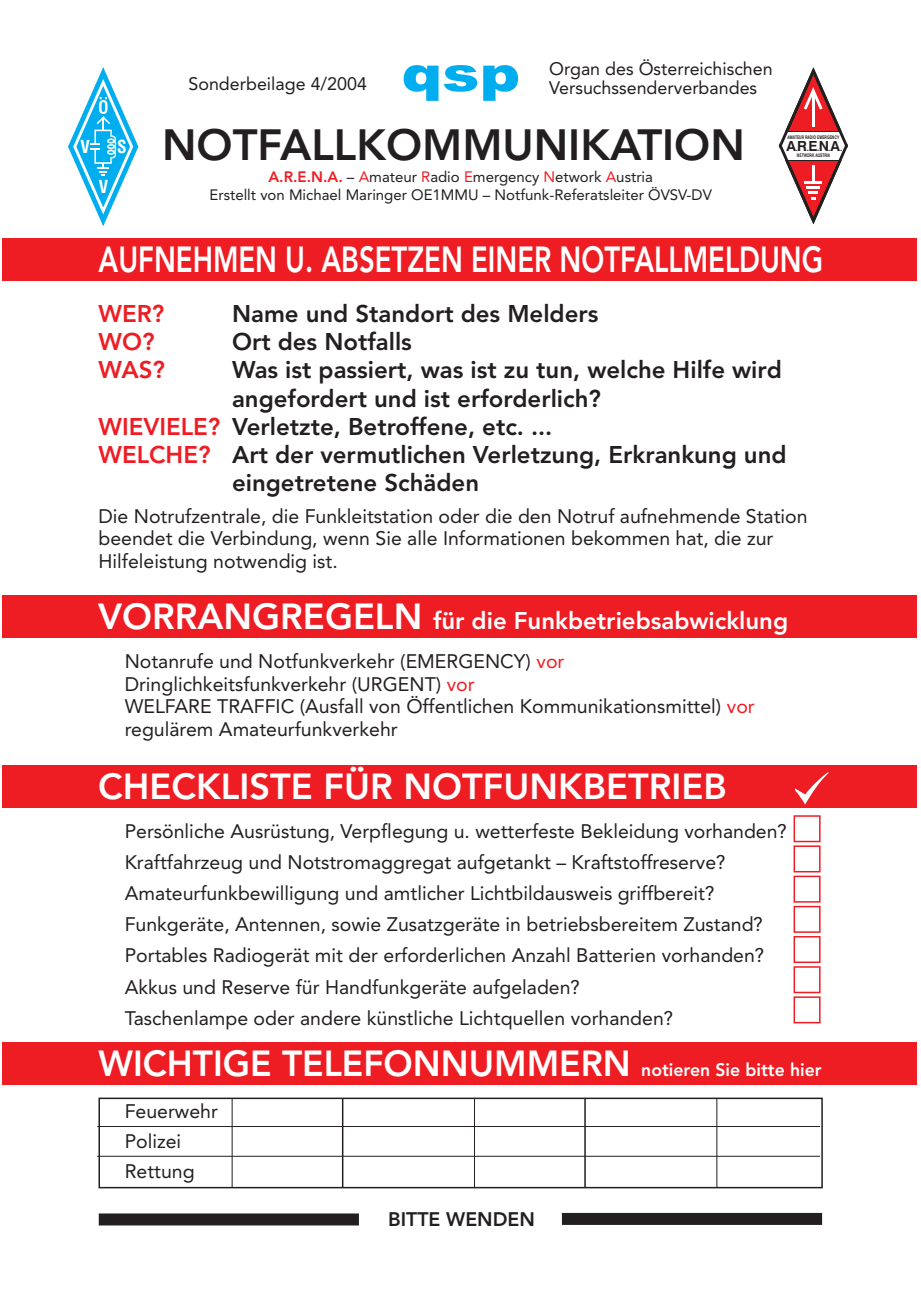
<style>
.page{position:relative;width:921px;height:1290px;background:#fff}
.page>*{position:absolute;margin:0;border:0;box-sizing:border-box;transform-origin:0 0}
.t1{font:900 49.2px "Arial";color:#00aeef;scale:1.24 1}
.t2{font:800 43.35px "Avenir";color:#231f20}
.t3{font:800 36px "Avenir";color:#fff}
.t4{font:800 36px "Avenir";color:#fff;scale:.76 1}
.t5{font:800 24px/28.3px "Avenir";color:#231f20}
.t6{font:800 24px "Avenir";color:#fff}
.t7{font:800 24px/28.3px "Avenir";color:#ee1d23}
.t8{font:19.5px/31px "Avenir";color:#231f20}
.t9{font:800 19.5px "Avenir";color:#231f20}
.t10{font:18px "Avenir";color:#231f20}
.t11{font:700 17.55px "Swis 721 Cn BT";color:#fff}
.t12{font:15px "Avenir";color:#231f20}
.t13{font:15px "Avenir";color:#ee1d23}
.t14{font:700 13.95px "Swis 721 BT";color:#231f20}
.t15{font:700 4.95px "Swis 721 BT";color:#231f20;scale:.7 1}
.s1{font-weight:800;color:#ee1d23}
.s2{color:#ee1d23}
.s3{font-size:7.65px}
.s4{font-size:36px}
.s5{font-size:18px}
</style>
<div class="page">
<svg style="left:68px;top:67px;width:70px;height:159px"></svg>
<svg style="left:779px;top:67px;width:69px;height:157px"></svg>
<hr style="left:812px;top:165px;width:3px;height:18px;background:#fff">
<div style="left:3px;top:238px;width:914px;height:43px;background:#ee1d23"></div>
<div style="left:3px;top:766px;width:914px;height:42px;background:#ee1d23"></div>
<div style="left:3px;top:595px;width:914px;height:43px;background:#ee1d23"></div>
<div style="left:3px;top:1042px;width:914px;height:42px;background:#ee1d23"></div>
<div style="left:794px;top:815px;width:27px;height:27px;border:2px solid #ee1d23"></div>
<div style="left:794px;top:845px;width:27px;height:27px;border:2px solid #ee1d23"></div>
<div style="left:794px;top:876px;width:27px;height:27px;border:2px solid #ee1d23"></div>
<div style="left:794px;top:906px;width:27px;height:27px;border:2px solid #ee1d23"></div>
<div style="left:794px;top:936px;width:27px;height:27px;border:2px solid #ee1d23"></div>
<div style="left:794px;top:966px;width:27px;height:27px;border:2px solid #ee1d23"></div>
<div style="left:794px;top:996px;width:27px;height:27px;border:2px solid #ee1d23"></div>
<svg style="left:795px;top:772px;width:34px;height:33px"></svg>
<div style="left:99px;top:1098px;width:724px;height:90px;border:2px solid #231f20"></div>
<hr style="left:342px;top:1098px;width:1px;height:89px;background:#231f20">
<hr style="left:232px;top:1098px;width:1px;height:89px;background:#231f20">
<hr style="left:474px;top:1098px;width:1px;height:89px;background:#231f20">
<hr style="left:716px;top:1098px;width:1px;height:89px;background:#231f20">
<hr style="left:584px;top:1098px;width:2px;height:89px;background:#231f20">
<hr style="left:97px;top:1126px;width:723px;height:1px;background:#231f20">
<hr style="left:97px;top:1156px;width:723px;height:1px;background:#231f20">
<div style="left:99px;top:1213px;width:260px;height:12px;background:#231f20"></div>
<div style="left:562px;top:1213px;width:260px;height:12px;background:#231f20"></div>
<p class="t10" style="left:188px;top:77px;width:180px">Sonderbeilage 4/2004</p>
<h1 class="t1" style="left:402px;top:56px;width:97px">qsp</h1>
<p class="t10" style="left:549px;top:62px;width:225px">Organ des Österreichischen</p>
<p class="t10" style="left:549px;top:80px;width:209px">Versuchssenderverbandes</p>
<p class="t11" style="left:80px;top:140px;width:11px">V</p>
<p class="t11" style="left:117px;top:140px;width:11px">S</p>
<h2 class="t2" style="left:162px;top:127px;width:584px">NOTFALLKOMMUNIKATION</h2>
<p class="t11" style="left:99px;top:179px;width:11px">V</p>
<p class="t12" style="left:268px;top:171px;width:386px"><span class="s1">A.R.E.N.A.</span> – mateur <span class="s2">R</span>adio <span class="s2">E</span>mergency <span class="s2">N</span>etwork ustria</p>
<p class="t13" style="left:359px;top:171px;width:12px">A</p>
<p class="t13" style="left:606px;top:171px;width:12px">A</p>
<p class="t12" style="left:210px;top:188px;width:504px">Erstellt von Michael Maringer OE1MMU – Notfunk-Referatsleiter ÖVSV-DV</p>
<p class="t15" style="left:787px;top:135px;width:75px">AMATEUR RADIO EMERGENCY</p>
<p class="t15" style="left:797px;top:153px;width:49px">NETWORK AUSTRIA</p>
<p class="t14" style="left:787px;top:140px;width:57px">A<span class="s3">.</span>R<span class="s3">.</span>E<span class="s3">.</span>N<span class="s3">.</span>A<span class="s3">.</span></p>
<h3 class="t4" style="left:99px;top:245px;width:955px">AUFNEHMEN U. ABSETZEN EINER NOTFALLMELDUNG</h3>
<p class="t7" style="left:99px;top:301px;width:68px">WER?<br>WO?<br>WAS?</p>
<p class="t7" style="left:99px;top:414px;width:123px">WIEVIELE?<br>WELCHE?</p>
<p class="t5" style="left:232px;top:301px;width:556px">Name und Standort des Melders<br>Ort des Notfalls<br>Was ist passiert, was ist zu tun, welche Hilfe wird angefordert und ist erforderlich?<br>Verletzte, Betroffene, etc. ...<br>Art der vermutlichen Verletzung, Erkrankung und eingetretene Schäden</p>
<p class="t8" style="left:99px;top:506px;width:711px;line-height:22.8px">Die Notrufzentrale, die Funkleitstation oder die den Notruf aufnehmende Station beendet die Verbindung, wenn Sie alle Informationen bekommen hat, die zur<br>Hilfeleistung notwendig ist.</p>
<p class="t6" style="left:98px;top:611px;width:691px"><span class="s4">VORRANGREGELN</span> für die Funkbetriebsabwicklung</p>
<p class="t8" style="left:125px;top:651px;width:632px;line-height:22.8px">Notanrufe und Notfunkverkehr (EMERGENCY) <span class="s2">vor </span>Dringlichkeitsfunkverkehr (URGENT) <span class="s2">vor<br></span>WELFARE TRAFFIC (Ausfall von Öffentlichen Kommunikationsmittel) <span class="s2">vor </span>regulärem Amateurfunkverkehr</p>
<h3 class="t3" style="left:98px;top:772px;width:630px">CHECKLISTE FÜR NOTFUNKBETRIEB</h3>
<p class="t8" style="left:125px;top:817px;width:664px">Persönliche Ausrüstung, Verpflegung u. wetterfeste Bekleidung vorhanden?<br>Kraftfahrzeug und Notstromaggregat aufgetankt – Kraftstoffreserve?<br>Amateurfunkbewilligung und amtlicher Lichtbildausweis griffbereit?<br>Funkgeräte, Antennen, sowie Zusatzgeräte in betriebsbereitem Zustand?<br>Portables Radiogerät mit der erforderlichen Anzahl Batterien vorhanden?<br>Akkus und Reserve für Handfunkgeräte aufgeladen?<br>Taschenlampe oder andere künstliche Lichtquellen vorhanden?</p>
<h3 class="t3" style="left:99px;top:1048px;width:725px">WICHTIGE TELEFONNUMMERN <span class="s5">notieren Sie bitte hier</span></h3>
<p class="t8" style="left:125px;top:1098px;width:95px;line-height:29.7px">Feuerwehr<br>Polizei<br>Rettung</p>
<p class="t9" style="left:373px;top:1211px;width:179px">• BITTE WENDEN •</p>
</div>
